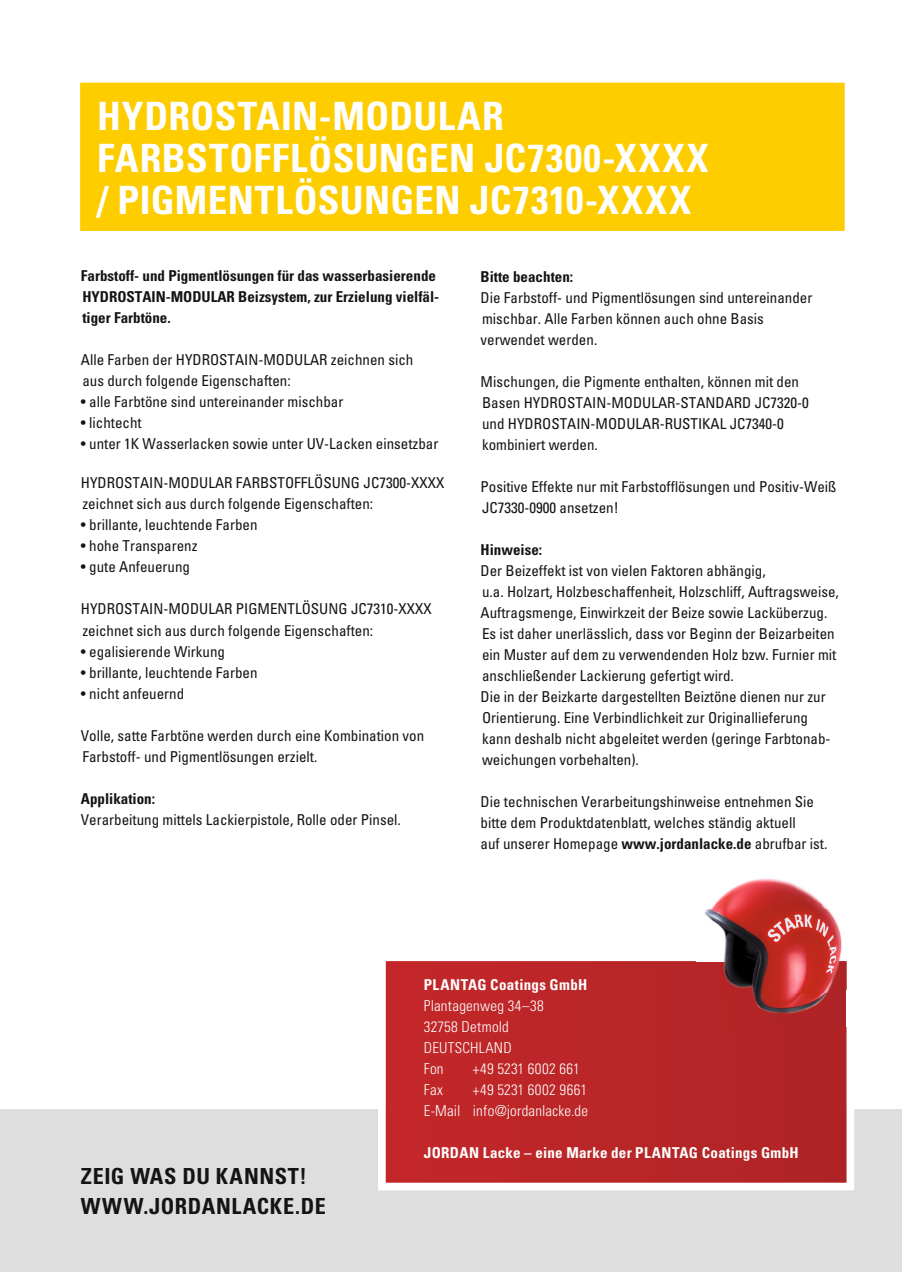
<style>
.page{position:relative;width:902px;height:1272px;background:#fff}
.page>*{position:absolute;margin:0;border:0;box-sizing:border-box;transform-origin:0 0}
.t1{font:700 condensed 39px/42px "Univers";letter-spacing:.01em;color:#fff}
.t2{font:700 condensed 22.2px/29.5px "Univers";letter-spacing:.025em;color:#131413}
.t3{font:condensed 15px/21px "Univers";color:#131413}
.t4{font:700 condensed 15px/21px "Univers";color:#131413}
.t5{font:300 condensed 15px/21px "Univers";letter-spacing:.015em;color:#fff}
.t6{font:700 condensed 15px "Univers";letter-spacing:.025em;color:#fff}
.s1{font-weight:700}
</style>
<div class="page">
<div style="left:0;top:1109px;width:901px;height:162px;background:#dededf"></div>
<svg style="left:378px;top:961px;width:476px;height:229px;background:#be3436"></svg>
<img style="left:704px;top:878px;width:138px;height:75px">
<img style="left:696px;top:961px;width:150px;height:65px">
<img style="left:724px;top:953px;width:72px;height:8px">
<img style="left:796px;top:953px;width:51px;height:37px">
<img style="left:846px;top:990px;width:1px;height:36px">
<div style="left:80px;top:82px;width:765px;height:149px;background:#fdcd00"></div>
<h1 class="t1" style="left:97px;top:94px;width:612px">HYDROSTAIN-MODULAR<br>FARBSTOFFLÖSUNGEN JC7300-XXXX / PIGMENTLÖSUNGEN JC7310-XXXX</h1>
<p class="t4" style="left:81px;top:265px;width:360px">Farbstoff- und Pigmentlösungen für das wasserbasierende<br>HYDROSTAIN-MODULAR Beizsystem, zur Erzielung vielfäl&shy;tiger Farbtöne.</p>
<p class="t3" style="left:81px;top:349px;width:334px">Alle Farben der HYDROSTAIN-MODULAR zeichnen sich aus durch folgende Eigenschaften:</p>
<p class="t3" style="left:81px;top:391px;width:264px">• alle Farbtöne sind untereinander mischbar</p>
<p class="t3" style="left:81px;top:412px;width:62px">• lichtecht</p>
<p class="t3" style="left:81px;top:433px;width:359px">• unter 1K Wasserlacken sowie unter UV-Lacken einsetzbar</p>
<p class="t3" style="left:81px;top:472px;width:365px">HYDROSTAIN-MODULAR FARBSTOFFLÖSUNG JC7300-XXXX zeichnet sich aus durch folgende Eigenschaften:</p>
<p class="t3" style="left:81px;top:514px;width:178px">• brillante, leuchtende Farben</p>
<p class="t3" style="left:81px;top:535px;width:118px">• hohe Transparenz</p>
<p class="t3" style="left:81px;top:556px;width:111px">• gute Anfeuerung</p>
<p class="t3" style="left:81px;top:598px;width:352px">HYDROSTAIN-MODULAR PIGMENTLÖSUNG JC7310-XXXX zeichnet sich aus durch folgende Eigenschaften:</p>
<p class="t3" style="left:81px;top:640px;width:146px">• egalisierende Wirkung</p>
<p class="t3" style="left:81px;top:661px;width:178px">• brillante, leuchtende Farben</p>
<p class="t3" style="left:81px;top:682px;width:105px">• nicht anfeuernd</p>
<p class="t3" style="left:81px;top:724px;width:345px">Volle, satte Farbtöne werden durch eine Kombination von<br>Farbstoff- und Pigmentlösungen erzielt.</p>
<p class="t4" style="left:81px;top:787px;width:76px">Applikation:</p>
<p class="t3" style="left:81px;top:808px;width:321px">Verarbeitung mittels Lackierpistole, Rolle oder Pinsel.</p>
<p class="t4" style="left:480px;top:266px;width:94px">Bitte beachten:</p>
<p class="t3" style="left:480px;top:287px;width:333px">Die Farbstoff- und Pigmentlösungen sind untereinander mischbar. Alle Farben können auch ohne Basis verwendet werden.</p>
<p class="t3" style="left:480px;top:371px;width:330px">Mischungen, die Pigmente enthalten, können mit den Basen HYDROSTAIN-MODULAR-STANDARD JC7320-0 und HYDROSTAIN-MODULAR-RUSTIKAL JC7340-0 kombiniert werden.</p>
<p class="t3" style="left:480px;top:476px;width:357px">Positive Effekte nur mit Farbstofflösungen und Positiv-Weiß<br>JC7330-0900 ansetzen!</p>
<p class="t4" style="left:480px;top:539px;width:63px">Hinweise:</p>
<p class="t3" style="left:480px;top:560px;width:360px">Der Beizeffekt ist von vielen Faktoren abhängig,<br>u.a. Holzart, Holzbeschaffenheit, Holzschliff, Auftragsweise, Auftragsmenge, Einwirkzeit der Beize sowie Lacküberzug.<br>Es ist daher unerlässlich, dass vor Beginn der Beizarbeiten ein Muster auf dem zu verwendenden Holz bzw. Furnier mit anschließender Lackierung gefertigt wird.<br>Die in der Beizkarte dargestellten Beiztöne dienen nur zur Orientierung. Eine Verbindlichkeit zur Originallieferung kann deshalb nicht abgeleitet werden (geringe Farbtonab&shy;weichungen vorbehalten).</p>
<p class="t3" style="left:480px;top:791px;width:348px">Die technischen Verarbeitungshinweise entnehmen Sie bitte dem Produktdatenblatt, welches ständig aktuell<br>auf unserer Homepage <span class="s1">www.jordanlacke.de</span> abrufbar ist.</p>
<p class="t6" style="left:424px;top:975px;width:165px">PLANTAG Coatings GmbH</p>
<p class="t5" style="left:424px;top:994px;width:121px">Plantagenweg 34–38<br>32758 Detmold<br>DEUTSCHLAND<br>Fon</p>
<p class="t5" style="left:473px;top:1057px;width:108px">+49 5231 6002 661</p>
<h2 class="t2" style="left:81px;top:1160px;width:246px">ZEIG WAS DU KANNST!<br>WWW.JORDANLACKE.DE</h2>
<p class="t5" style="left:424px;top:1078px;width:21px">Fax</p>
<p class="t5" style="left:424px;top:1078px;width:166px;text-align:right">+49 5231 6002 9661<br>E-Mail info@jordanlacke.de</p>
<p class="t6" style="left:424px;top:1143px;width:376px">JORDAN Lacke – eine Marke der PLANTAG Coatings GmbH</p>
</div>
